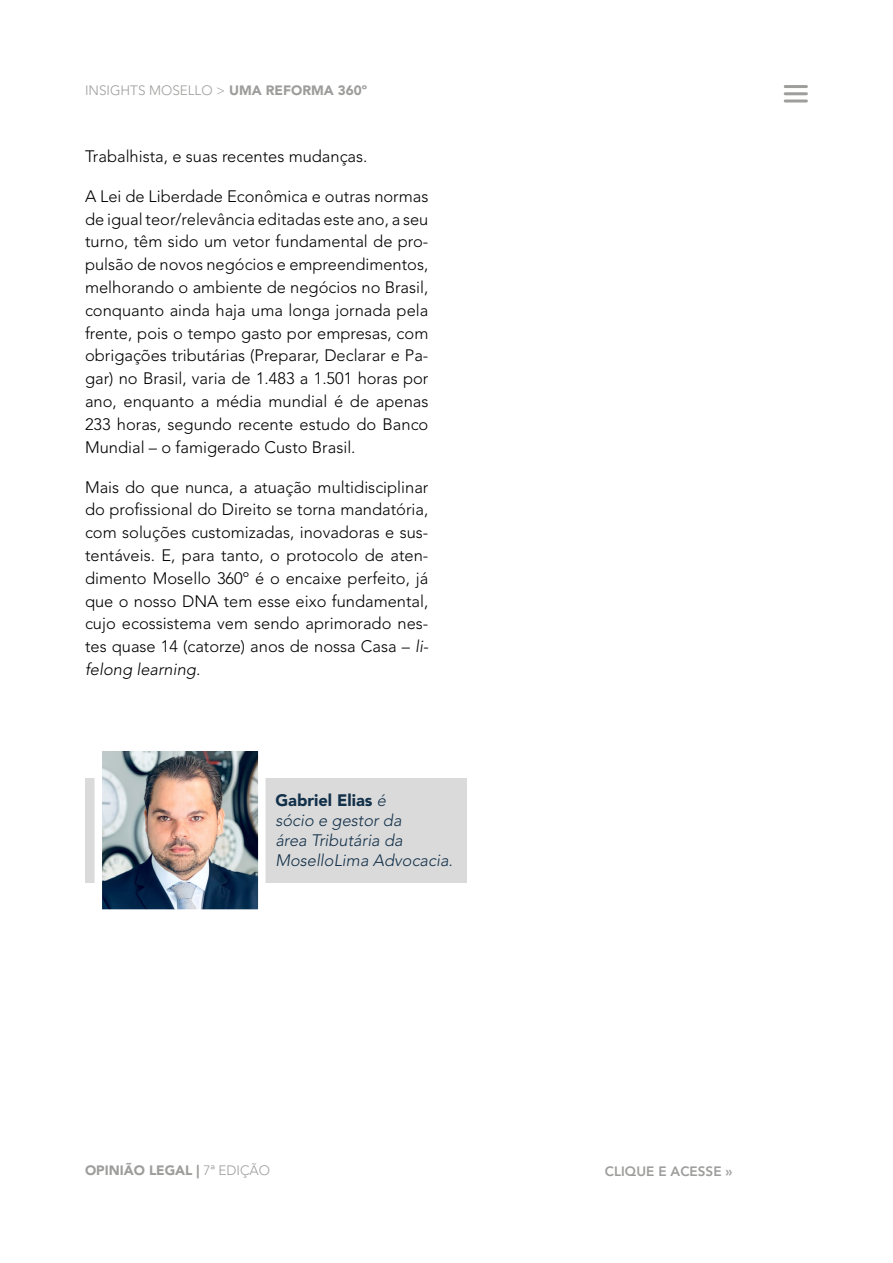
<style>
.page{position:relative;width:893px;height:1263px;background:#fff}
.page>*{position:absolute;margin:0;border:0;box-sizing:border-box;transform-origin:0 0}
.t1{font:300 16.5px/22.8px "Avenir LT Std";color:#000;text-align:justify}
.t2{font:italic 300 16.5px/19.8px "Avenir LT Std";color:#12304a}
.t3{font:300 13.5px "Avenir LT Std";color:#9d9d9c}
.t4{font:900 13.5px "Avenir LT Std";color:#9d9d9c}
.t5{font:800 13.5px "Avenir LT Std";color:#9d9d9c}
.s1{font-weight:900}
.s2{font-style:italic}
.s3{font-weight:900;font-style:normal}
.s4{font-weight:300}
</style>
<div class="page">
<hr style="left:785px;top:85px;width:21px;height:3px;background:#9e9e9c">
<hr style="left:785px;top:92px;width:21px;height:3px;background:#9e9e9c">
<hr style="left:785px;top:99px;width:21px;height:3px;background:#9e9e9c">
<div style="left:85px;top:778px;width:382px;height:104px;background:#dadada"></div>
<img style="left:104px;top:752px;width:153px;height:156px">
<div style="left:95px;top:743px;width:171px;height:174px;border:8px solid #fff"></div>
<p class="t3" style="left:85px;top:83px;width:284px">INSIGHTS MOSELLO &gt; <span class="s1">UMA REFORMA 360º</span></p>
<p class="t1" style="left:85px;top:145px;width:284px">Trabalhista, e suas recentes mudanças.</p>
<p class="t1" style="left:85px;top:185px;width:345px">A Lei de Liberdade Econômica e outras normas de igual teor/relevância editadas este ano, a seu turno, têm sido um vetor fundamental de pro&shy;pulsão de novos negócios e empreendimentos, melhorando o ambiente de negócios no Brasil, conquanto ainda haja uma longa jornada pela frente, pois o tempo gasto por empresas, com obrigações tributárias (Preparar, Declarar e Pa&shy;gar) no Brasil, varia de 1.483 a 1.501 horas por ano, enquanto a média mundial é de apenas 233 horas, segundo recente estudo do Banco Mundial – o famigerado Custo Brasil.</p>
<p class="t1" style="left:85px;top:475px;width:345px">Mais do que nunca, a atuação multidisciplinar do profissional do Direito se torna mandatória, com soluções customizadas, inovadoras e sus&shy;tentáveis. E, para tanto, o protocolo de aten&shy;dimento Mosello 360º é o encaixe perfeito, já que o nosso DNA tem esse eixo fundamental, cujo ecossistema vem sendo aprimorado nes&shy;tes quase 14 (catorze) anos de nossa Casa – <span class="s2">li&shy;felong learning.</span></p>
<p class="t2" style="left:275px;top:791px;width:179px"><span class="s3">Gabriel Elias</span> é<br>sócio e gestor da<br>área Tributária da<br>MoselloLima Advocacia.</p>
<p class="t4" style="left:85px;top:1162px;width:187px">OPINIÃO LEGAL | <span class="s4">7a EDIÇÃO</span></p>
<p class="t5" style="left:605px;top:1164px;width:129px">CLIQUE E ACESSE »</p>
</div>
